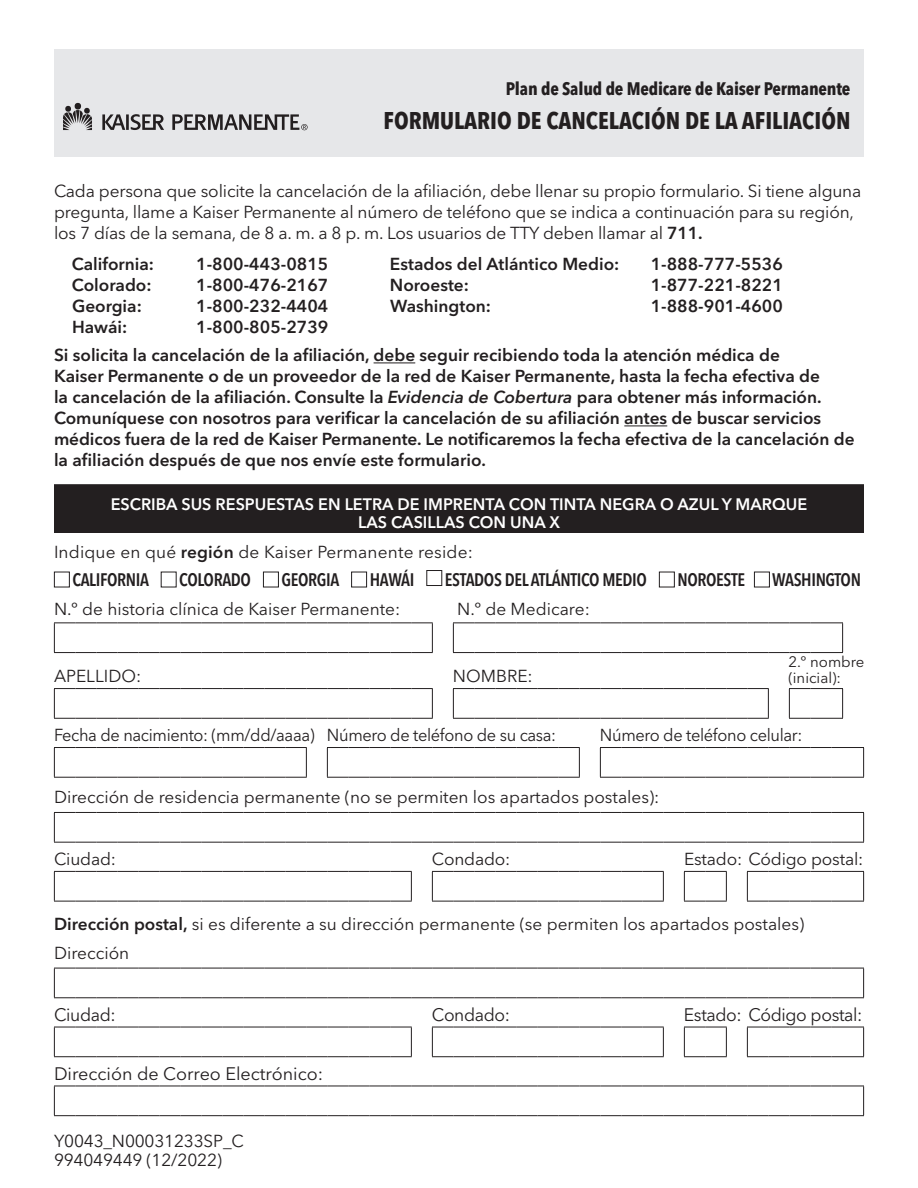
<style>
.page{position:relative;width:918px;height:1188px;background:#fff}
.page>*{position:absolute;margin:0;border:0;box-sizing:border-box;transform-origin:0 0}
.t1{font:700 condensed 24px "Avenir Next LT Pro";color:#231f20}
.t2{font:600 condensed 18px "Avenir Next LT Pro";letter-spacing:-.02em;color:#231f20}
.t3{font:700 condensed 18px "Avenir Next LT Pro";letter-spacing:-.01em;color:#231f20}
.t4{font:18px "Avenir Next LT Pro";letter-spacing:-.02em;color:#231f20}
.t5{font:18px "Avenir Next LT Pro";color:#231f20}
.t6{font:600 17.25px/21px "Avenir Next LT Pro";color:#231f20}
.t7{font:17.25px/21px "Avenir Next LT Pro";letter-spacing:-.01em;color:#231f20}
.t8{font:17.25px "Avenir Next LT Pro";letter-spacing:-.01em;color:#231f20;scale:.95 1}
.t9{font:17.25px "Avenir Next LT Pro";letter-spacing:.01em;color:#231f20}
.t10{font:600 16.5px/18.8px "Avenir Next LT Pro";color:#fff;text-align:center}
.t11{font:15px/16.5px "Avenir Next LT Pro";color:#231f20}
.s1{font-weight:600}
.s2{font-style:italic}
</style>
<div class="page">
<hr style="left:374px;top:362px;width:41px;height:1px;background:#231f20">
<hr style="left:624px;top:425px;width:43px;height:1px;background:#231f20">
<div style="left:54px;top:497px;width:810px;height:35px;background:#231f20"></div>
<div style="left:54px;top:484px;width:810px;height:36px;background:#231f20"></div>
<div style="left:54px;top:572px;width:16px;height:15px;border:1px solid #231f20"></div>
<div style="left:263px;top:572px;width:16px;height:15px;border:1px solid #231f20"></div>
<div style="left:351px;top:572px;width:16px;height:15px;border:1px solid #231f20"></div>
<div style="left:426px;top:570px;width:16px;height:16px;border:1px solid #231f20"></div>
<div style="left:659px;top:572px;width:16px;height:15px;border:1px solid #231f20"></div>
<div style="left:754px;top:572px;width:16px;height:15px;border:1px solid #231f20"></div>
<hr style="left:810px;top:622px;width:33px;height:1px;background:#231f20">
<svg style="left:842px;top:623px;width:1px;height:29px"></svg>
<hr style="left:810px;top:652px;width:33px;height:1px;background:#231f20">
<svg style="left:54px;top:622px;width:379px;height:31px"></svg>
<svg style="left:453px;top:622px;width:357px;height:31px"></svg>
<hr style="left:810px;top:688px;width:33px;height:1px;background:#231f20">
<svg style="left:842px;top:689px;width:1px;height:29px"></svg>
<hr style="left:810px;top:718px;width:33px;height:1px;background:#231f20">
<svg style="left:789px;top:688px;width:21px;height:31px"></svg>
<svg style="left:54px;top:688px;width:379px;height:31px"></svg>
<svg style="left:453px;top:688px;width:316px;height:31px"></svg>
<svg style="left:54px;top:747px;width:253px;height:31px"></svg>
<svg style="left:327px;top:747px;width:253px;height:31px"></svg>
<hr style="left:831px;top:747px;width:33px;height:1px;background:#231f20">
<svg style="left:863px;top:748px;width:1px;height:29px"></svg>
<svg style="left:600px;top:747px;width:231px;height:31px"></svg>
<hr style="left:831px;top:777px;width:33px;height:1px;background:#231f20">
<hr style="left:831px;top:812px;width:33px;height:1px;background:#231f20">
<svg style="left:863px;top:813px;width:1px;height:29px"></svg>
<svg style="left:54px;top:812px;width:777px;height:31px"></svg>
<hr style="left:831px;top:842px;width:33px;height:1px;background:#231f20">
<hr style="left:831px;top:871px;width:33px;height:1px;background:#231f20">
<svg style="left:863px;top:872px;width:1px;height:29px"></svg>
<hr style="left:831px;top:901px;width:33px;height:1px;background:#231f20">
<svg style="left:747px;top:871px;width:84px;height:31px"></svg>
<svg style="left:684px;top:871px;width:43px;height:31px"></svg>
<svg style="left:54px;top:871px;width:358px;height:31px"></svg>
<svg style="left:432px;top:871px;width:232px;height:31px"></svg>
<hr style="left:831px;top:968px;width:33px;height:1px;background:#231f20">
<svg style="left:863px;top:968px;width:1px;height:29px"></svg>
<svg style="left:54px;top:968px;width:777px;height:30px"></svg>
<hr style="left:831px;top:997px;width:33px;height:1px;background:#231f20">
<hr style="left:831px;top:1027px;width:33px;height:1px;background:#231f20">
<svg style="left:863px;top:1027px;width:1px;height:29px"></svg>
<hr style="left:831px;top:1056px;width:33px;height:1px;background:#231f20">
<svg style="left:747px;top:1027px;width:84px;height:30px"></svg>
<svg style="left:684px;top:1027px;width:43px;height:30px"></svg>
<svg style="left:54px;top:1027px;width:358px;height:30px"></svg>
<svg style="left:432px;top:1027px;width:232px;height:30px"></svg>
<hr style="left:831px;top:1086px;width:33px;height:1px;background:#231f20">
<svg style="left:863px;top:1086px;width:1px;height:29px"></svg>
<svg style="left:54px;top:1086px;width:777px;height:30px"></svg>
<hr style="left:831px;top:1115px;width:33px;height:1px;background:#231f20">
<div style="left:54px;top:49px;width:810px;height:108px;background:#e6e7e9"></div>
<svg style="left:63px;top:105px;width:29px;height:25px"></svg>
<div style="left:75px;top:103px;width:6px;height:7px;background:#231f20;border-radius:50%"></div>
<hr style="left:126px;top:114px;width:3px;height:16px;background:#231f20">
<svg style="left:102px;top:114px;width:23px;height:16px"></svg>
<svg style="left:131px;top:114px;width:33px;height:16px"></svg>
<svg style="left:172px;top:114px;width:136px;height:16px"></svg>
<p class="t3" style="left:506px;top:77px;width:346px">Plan de Salud de Medicare de Kaiser Permanente</p>
<p class="t1" style="left:384px;top:106px;width:468px">FORMULARIO DE CANCELACIÓN DE LA AFILIACIÓN</p>
<p class="t7" style="left:54px;top:180px;width:809px">Cada persona que solicite la cancelación de la afiliación, debe llenar su propio formulario. Si tiene alguna pregunta, llame a Kaiser Permanente al número de teléfono que se indica a continuación para su región, los 7 días de la semana, de 8 a. m. a 8 p. m. Los usuarios de TTY deben llamar al <span class="s1">711.</span></p>
<p class="t6" style="left:72px;top:254px;width:84px">California:</p>
<p class="t6" style="left:196px;top:254px;width:134px">1-800-443-0815</p>
<p class="t6" style="left:390px;top:254px;width:231px">Estados del Atlántico Medio:</p>
<p class="t6" style="left:651px;top:254px;width:134px">1-888-777-5536</p>
<p class="t6" style="left:72px;top:275px;width:81px">Colorado:</p>
<p class="t6" style="left:196px;top:275px;width:134px">1-800-476-2167</p>
<p class="t6" style="left:390px;top:275px;width:80px">Noroeste:</p>
<p class="t6" style="left:651px;top:275px;width:134px">1-877-221-8221</p>
<p class="t6" style="left:72px;top:296px;width:71px">Georgia:</p>
<p class="t6" style="left:196px;top:296px;width:134px">1-800-232-4404</p>
<p class="t6" style="left:390px;top:296px;width:103px">Washington:</p>
<p class="t6" style="left:651px;top:296px;width:134px">1-888-901-4600</p>
<p class="t6" style="left:72px;top:317px;width:57px">Hawái:</p>
<p class="t6" style="left:196px;top:317px;width:134px">1-800-805-2739</p>
<p class="t6" style="left:54px;top:345px;width:802px">Si solicita la cancelación de la afiliación, debe seguir recibiendo toda la atención médica de<br>Kaiser Permanente o de un proveedor de la red de Kaiser Permanente, hasta la fecha efectiva de<br>la cancelación de la afiliación. Consulte la <span class="s2">Evidencia de Cobertura</span> para obtener más información.<br>Comuníquese con nosotros para verificar la cancelación de su afiliación antes de buscar servicios médicos fuera de la red de Kaiser Permanente. Le notificaremos la fecha efectiva de la cancelación de la afiliación después de que nos envíe este formulario.</p>
<p class="t10" style="left:111px;top:494px;width:698px">ESCRIBA SUS RESPUESTAS EN LETRA DE IMPRENTA CON TINTA NEGRA O AZUL Y MARQUE<br>LAS CASILLAS CON UNA X</p>
<p class="t9" style="left:54px;top:541px;width:421px">Indique en qué <span class="s1">región</span> de Kaiser Permanente reside:</p>
<p class="t2" style="left:72px;top:569px;width:78px">CALIFORNIA</p>
<p class="t2" style="left:179px;top:569px;width:73px">COLORADO</p>
<p class="t2" style="left:282px;top:569px;width:60px">GEORGIA</p>
<p class="t2" style="left:370px;top:569px;width:46px">HAWÁI</p>
<p class="t2" style="left:445px;top:569px;width:204px">ESTADOS DEL ATLÁNTICO MEDIO</p>
<p class="t2" style="left:677px;top:569px;width:69px">NOROESTE</p>
<p class="t2" style="left:772px;top:569px;width:90px">WASHINGTON</p>
<p class="t7" style="left:54px;top:599px;width:348px">N.º de historia clínica de Kaiser Permanente:</p>
<p class="t7" style="left:457px;top:599px;width:134px">N.º de Medicare:</p>
<p class="t7" style="left:54px;top:666px;width:89px">APELLIDO:</p>
<p class="t7" style="left:453px;top:666px;width:81px">NOMBRE:</p>
<p class="t11" style="left:788px;top:653px;width:78px">2.º nombre (inicial):</p>
<p class="t8" style="left:54px;top:725px;width:530px">Fecha de nacimiento: (mm/dd/aaaa) Número de teléfono de su casa:</p>
<p class="t8" style="left:600px;top:725px;width:215px">Número de teléfono celular:</p>
<p class="t7" style="left:54px;top:787px;width:607px">Dirección de residencia permanente (no se permiten los apartados postales):</p>
<p class="t7" style="left:54px;top:848px;width:64px">Ciudad:</p>
<p class="t7" style="left:432px;top:848px;width:80px">Condado:</p>
<p class="t7" style="left:684px;top:848px;width:181px">Estado: Código postal:</p>
<p class="t7" style="left:54px;top:914px;width:752px"><span class="s1">Dirección postal,</span> si es diferente a su dirección permanente (se permiten los apartados postales)</p>
<p class="t7" style="left:54px;top:942px;width:77px">Dirección</p>
<p class="t4" style="left:54px;top:1004px;width:63px">Ciudad:</p>
<p class="t4" style="left:432px;top:1004px;width:80px">Condado:</p>
<p class="t4" style="left:684px;top:1004px;width:180px">Estado: Código postal:</p>
<p class="t5" style="left:54px;top:1063px;width:271px">Dirección de Correo Electrónico:</p>
<p class="t7" style="left:54px;top:1130px;width:191px">Y0043_N00031233SP_C</p>
<p class="t7" style="left:54px;top:1149px;width:170px">994049449 (12/2022)</p>
</div>
